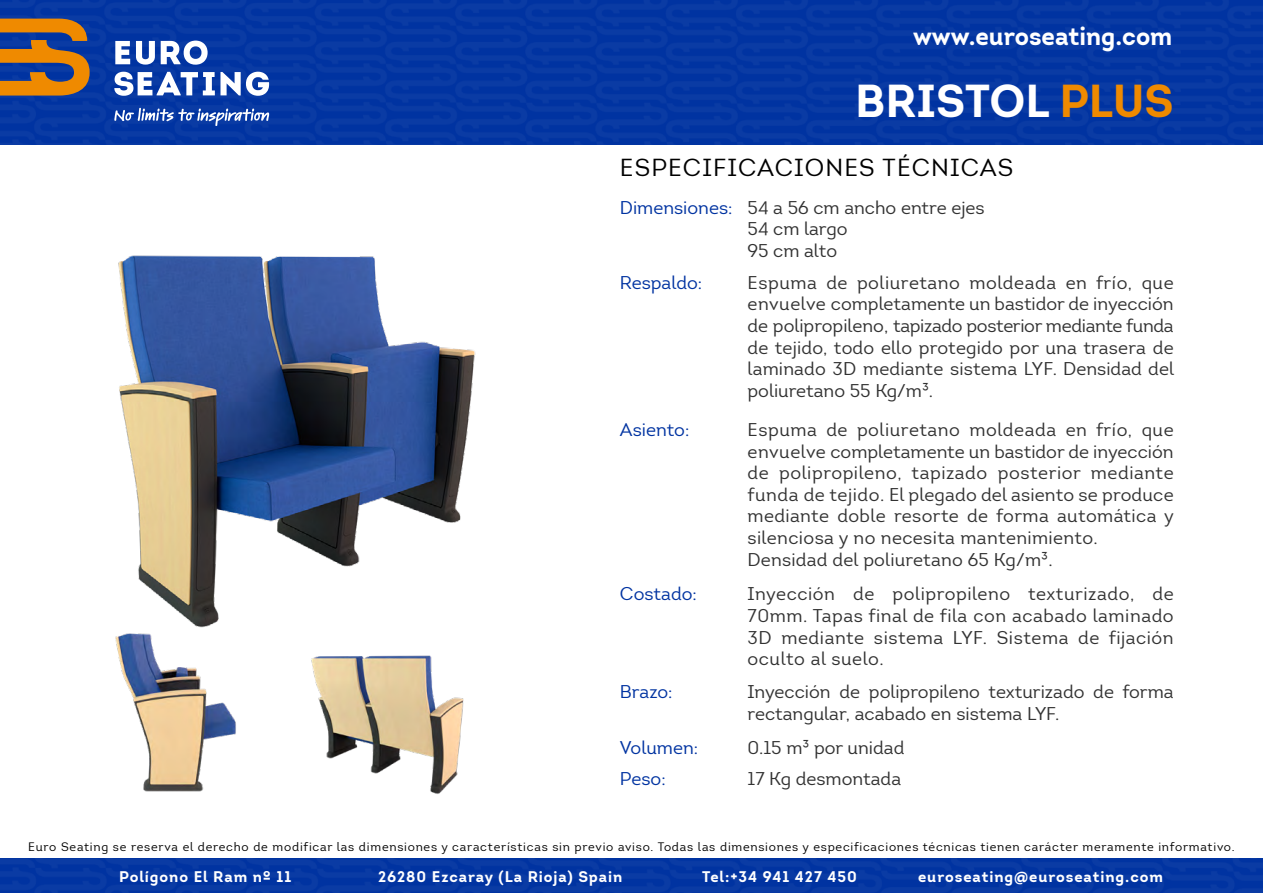
<style>
.page{position:relative;width:1263px;height:893px;background:#fff}
.page>*{position:absolute;margin:0;border:0;box-sizing:border-box;transform-origin:0 0}
.t1{font:700 45px "Intro";color:#fff}
.t2{font:700 25.5px "Intro";color:#fff;scale:.96 1}
.t3{font:24px "Intro";letter-spacing:.045em;color:#000}
.t4{font:18px/21.6px "Intro";color:#323232;text-align:justify}
.t5{font:18px "Intro";color:#0033a1}
.t6{font:700 15px "Intro";letter-spacing:.065em;color:#fff}
.t7{font:12px "Intro";letter-spacing:.065em;color:#000}
.s1{color:#ef8a00}
</style>
<div class="page">
<div style="left:0;top:0;width:1263px;height:145px;background:#0537a2"></div>
<svg style="left:115px;top:41px;width:15px;height:23px"></svg>
<svg style="left:161px;top:41px;width:47px;height:24px"></svg>
<svg style="left:136px;top:41px;width:19px;height:24px"></svg>
<svg style="left:114px;top:72px;width:155px;height:24px"></svg>
<svg style="left:0;top:19px;width:90px;height:77px;background:#8e6742"></svg>
<svg style="left:114px;top:108px;width:155px;height:18px;background:#4268b9"></svg>
<div style="left:0;top:859px;width:1263px;height:34px;background:#0738a3"></div>
<img style="left:118px;top:255px;width:358px;height:373px">
<img style="left:115px;top:633px;width:121px;height:159px">
<img style="left:311px;top:655px;width:153px;height:139px">
<p class="t2" style="left:913px;top:19px;width:272px">www.euroseating.com</p>
<p class="t1" style="left:855px;top:72px;width:320px">BRISTOL <span class="s1">PLUS</span></p>
<p class="t3" style="left:620px;top:152px;width:395px">ESPECIFICACIONES TÉCNICAS</p>
<p class="t5" style="left:620px;top:196px;width:114px">Dimensiones:</p>
<p class="t5" style="left:620px;top:272px;width:84px">Respaldo:</p>
<p class="t5" style="left:620px;top:419px;width:71px">Asiento:</p>
<p class="t5" style="left:620px;top:583px;width:78px">Costado:</p>
<p class="t5" style="left:620px;top:681px;width:54px">Brazo:</p>
<p class="t5" style="left:620px;top:736px;width:80px">Volumen:</p>
<p class="t5" style="left:620px;top:768px;width:47px">Peso:</p>
<p class="t4" style="left:747px;top:197px;width:239px">54 a 56 cm ancho entre ejes</p>
<p class="t4" style="left:747px;top:218px;width:102px">54 cm largo</p>
<p class="t4" style="left:747px;top:240px;width:91px">95 cm alto</p>
<p class="t4" style="left:747px;top:272px;width:428px">Espuma de poliuretano moldeada en frío, que envuelve completamente un bastidor de inyección de polipropileno, tapizado posterior mediante funda de tejido, todo ello protegido por una trasera de laminado 3D mediante sistema LYF. Densidad del poliuretano 55 Kg/m³.</p>
<p class="t4" style="left:747px;top:419px;width:428px">Espuma de poliuretano moldeada en frío, que envuelve completamente un bastidor de inyección de polipropileno, tapizado posterior mediante funda de tejido. El plegado del asiento se produce mediante doble resorte de forma automática y silenciosa y no necesita mantenimiento.</p>
<p class="t4" style="left:747px;top:549px;width:307px">Densidad del poliuretano 65 Kg/m³.</p>
<p class="t4" style="left:747px;top:583px;width:428px">Inyección de polipropileno texturizado, de 70mm. Tapas final de fila con acabado laminado 3D mediante sistema LYF. Sistema de fijación oculto al suelo.</p>
<p class="t4" style="left:747px;top:681px;width:428px">Inyección de polipropileno texturizado de forma rectangular, acabado en sistema LYF.</p>
<p class="t4" style="left:747px;top:736px;width:158px">0.15 m³ por unidad</p>
<p class="t4" style="left:747px;top:768px;width:155px">17 Kg desmontada</p>
<p class="t7" style="left:28px;top:839px;width:1208px">Euro Seating se reserva el derecho de modificar las dimensiones y características sin previo aviso. Todas las dimensiones y especificaciones técnicas tienen carácter meramente informativo.</p>
<p class="t6" style="left:119px;top:867px;width:174px">Polígono El Ram nº 11</p>
<p class="t6" style="left:378px;top:867px;width:246px">26280 Ezcaray (La Rioja) Spain</p>
<p class="t6" style="left:702px;top:867px;width:156px">Tel:+34 941 427 450</p>
<p class="t6" style="left:918px;top:867px;width:246px">euroseating@euroseating.com</p>
</div>
